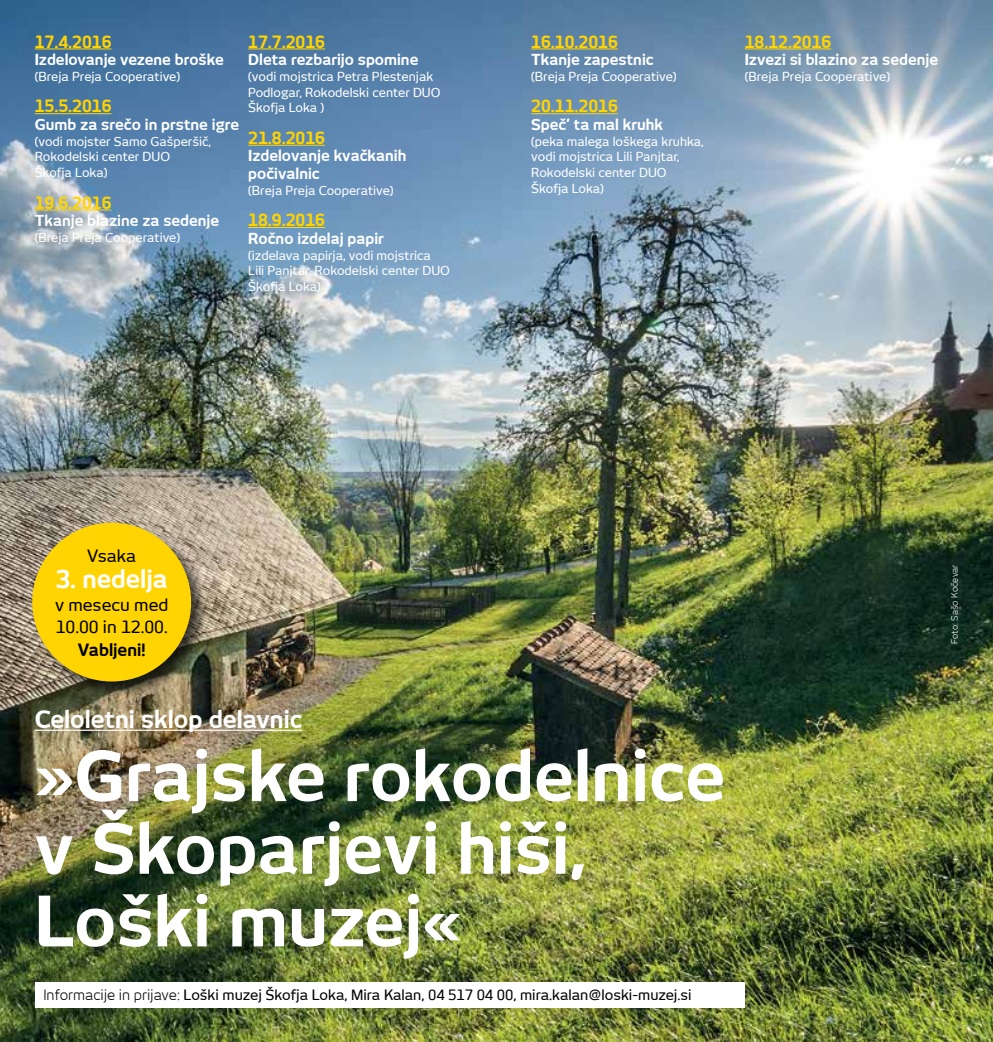
<style>
.page{position:relative;width:993px;height:1042px;background:#fff}
.page>*{position:absolute;margin:0;border:0;box-sizing:border-box;transform-origin:0 0}
.t1{font:700 68.25px/72.6px "New June";color:#fff}
.t2{font:700 24.5px "New June";color:#fff}
.t3{font:700 23.62px "New June";color:#fff}
.t4{font:700 16.62px "New June";color:#ffd400}
.t5{font:500 16.62px/22.8px "New June";color:#000}
.t6{font:700 16.62px "New June";color:#000}
.t7{font:700 14.88px/17.5px "New June";color:#fff}
.t8{font:500 14px "New June";color:#000}
.t9{font:500 12.25px/15.8px "New June";color:#fff}
.t10{font:8.75px "New June";color:#fff}
.s1{font-weight:400}
</style>
<div class="page">
<img style="left:0;top:0;width:992px;height:1042px">
<hr style="left:35px;top:49px;width:76px;height:1px;background:#ffd400">
<hr style="left:35px;top:113px;width:76px;height:1px;background:#ffd400">
<hr style="left:35px;top:210px;width:76px;height:1px;background:#ffd400">
<hr style="left:248px;top:49px;width:77px;height:1px;background:#ffd400">
<hr style="left:248px;top:145px;width:77px;height:1px;background:#ffd400">
<hr style="left:248px;top:227px;width:77px;height:1px;background:#ffd400">
<hr style="left:531px;top:49px;width:86px;height:1px;background:#ffd400">
<hr style="left:531px;top:113px;width:86px;height:1px;background:#ffd400">
<hr style="left:744px;top:49px;width:87px;height:1px;background:#ffd400">
<hr style="left:35px;top:729px;width:267px;height:2px;background:#fff">
<div style="left:31px;top:522px;width:178px;height:177px;background:#000;opacity:.65"></div>
<div style="left:32px;top:523px;width:159px;height:158px;background:#ffd400;border-radius:50%"></div>
<div style="left:35px;top:982px;width:709px;height:25px;background:#fff"></div>
<h3 class="t4" style="left:35px;top:32px;width:78px">17.4.2016</h3>
<p class="t7" style="left:35px;top:51px;width:190px">Izdelovanje vezene broške</p>
<p class="t9" style="left:35px;top:68px;width:147px">(Breja Preja Cooperative)</p>
<h3 class="t4" style="left:35px;top:96px;width:78px">15.5.2016</h3>
<p class="t7" style="left:35px;top:116px;width:206px">Gumb za srečo in prstne igre</p>
<p class="t9" style="left:35px;top:133px;width:178px">(vodi mojster Samo Gašperšič,<br>Rokodelski center DUO<br>Škofja Loka)</p>
<h3 class="t4" style="left:35px;top:193px;width:78px">19.6.2016</h3>
<p class="t7" style="left:35px;top:212px;width:186px">Tkanje blazine za sedenje</p>
<p class="t9" style="left:35px;top:229px;width:147px">(Breja Preja Cooperative)</p>
<h3 class="t4" style="left:248px;top:32px;width:78px">17.7.2016</h3>
<p class="t7" style="left:248px;top:51px;width:172px">Dleta rezbarijo spomine</p>
<p class="t9" style="left:248px;top:68px;width:194px">(vodi mojstrica Petra Plestenjak<br>Podlogar, Rokodelski center DUO<br>Škofja Loka )</p>
<h3 class="t4" style="left:248px;top:128px;width:78px">21.8.2016</h3>
<p class="t7" style="left:248px;top:147px;width:160px">Izdelovanje kvačkanih počivalnic</p>
<p class="t9" style="left:248px;top:182px;width:147px">(Breja Preja Cooperative)</p>
<h3 class="t4" style="left:248px;top:210px;width:78px">18.9.2016</h3>
<p class="t7" style="left:248px;top:229px;width:137px">Ročno izdelaj papir</p>
<p class="t9" style="left:248px;top:247px;width:203px">(izdelava papirja, vodi mojstrica<br>Lili Panjtar, Rokodelski center DUO<br>Škofja Loka)</p>
<h3 class="t4" style="left:531px;top:32px;width:88px">16.10.2016</h3>
<p class="t7" style="left:531px;top:51px;width:124px">Tkanje zapestnic</p>
<p class="t9" style="left:531px;top:68px;width:147px">(Breja Preja Cooperative)</p>
<h3 class="t4" style="left:531px;top:96px;width:88px">20.11.2016</h3>
<p class="t7" style="left:531px;top:116px;width:133px">Speč’ ta mal kruhk</p>
<p class="t9" style="left:531px;top:133px;width:174px">(peka malega loškega kruhka, vodi mojstrica Lili Panjtar,<br>Rokodelski center DUO<br>Škofja Loka)</p>
<h3 class="t4" style="left:744px;top:32px;width:88px">18.12.2016</h3>
<p class="t7" style="left:744px;top:51px;width:195px">Izvezi si blazino za sedenje</p>
<p class="t9" style="left:744px;top:68px;width:147px">(Breja Preja Cooperative)</p>
<h3 class="t5" style="left:87px;top:544px;width:51px">Vsaka</h3>
<h2 class="t2" style="left:56px;top:564px;width:113px">3. nedelja</h2>
<h3 class="t5" style="left:55px;top:593px;width:115px">v mesecu med<br>10.00 in 12.00.</h3>
<h3 class="t6" style="left:78px;top:640px;width:69px">Vabljeni!</h3>
<h3 class="t3" style="left:35px;top:706px;width:269px">Celoletni sklop delavnic</h3>
<h1 class="t1" style="left:35px;top:739px;width:691px">»Grajske rokodelnice v Škoparjevi hiši,<br>Loški muzej«</h1>
<p class="t8" style="left:43px;top:987px;width:649px"><span class="s1">Informacije in prijave:</span> Loški muzej Škofja Loka, Mira Kalan, 04 517 04 00, mira.kalan@loski-muzej.si</p>
<p class="t10" style="left:949px;top:644px;width:81px;rotate:-90deg">Foto: Sašo Kočevar</p>
</div>
